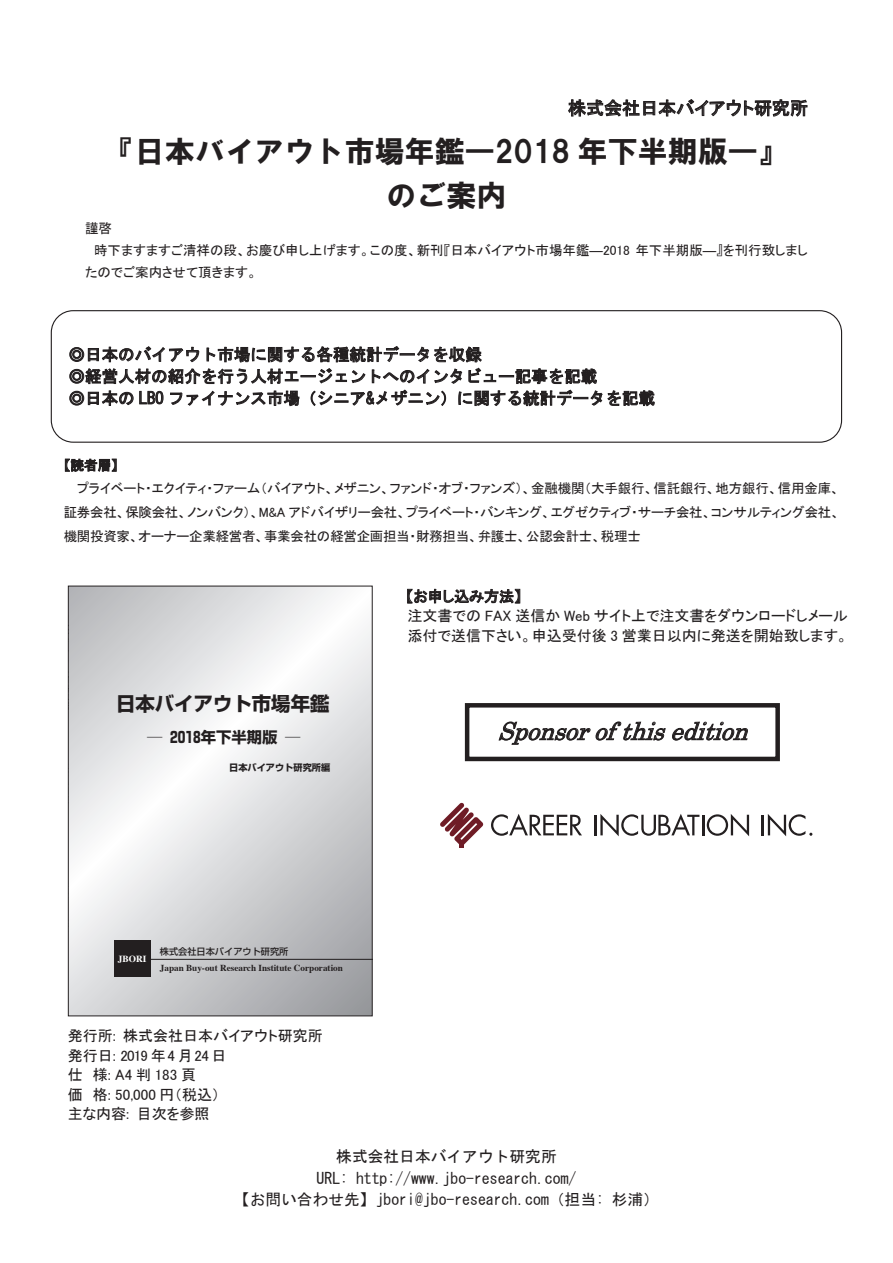
<style>
.page{position:relative;width:893px;height:1263px;background:#fff}
.page>*{position:absolute;margin:0;border:0;box-sizing:border-box;transform-origin:0 0}
.t1{font:30px/43.7px "HGS Soei Kakugothic UB";color:#231f20;text-align:center}
.t2{font:italic 24px "Century";color:#231f20}
.t3{font:700 19.35px "Shin Go";color:#231f20}
.t4{font:18px "MS P Gothic";color:#231f20}
.t5{font:16.5px/21.8px "MS Gothic";letter-spacing:.005em;color:#231f20}
.t6{font:15.75px/21.9px "MS Gothic";color:#231f20;text-align:center}
.t7{font:700 15.3px "Shin Go";color:#231f20}
.t8{font:15px/19.5px "MS P Gothic";color:#231f20}
.t9{font:13.5px/22.8px "MS P Gothic";letter-spacing:-.005em;color:#231f20}
.t10{font:700 9.3px "Times";color:#fff}
.t11{font:700 9.15px "Times";color:#231f20}
.t12{font:500 9.15px "Shin Go";color:#231f20}
.t13{font:700 9.15px "Shin Go";color:#231f20}
.s1{font-family:"Shingo Num"}
</style>
<div class="page">
<svg style="left:568px;top:99px;width:239px;height:18px"></svg>
<svg style="left:65px;top:459px;width:52px;height:13px"></svg>
<svg style="left:407px;top:589px;width:113px;height:14px"></svg>
<div style="left:465px;top:703px;width:315px;height:58px;border:4px solid #231f20"></div>
<svg style="left:498px;top:721px;width:250px;height:24px"></svg>
<div style="left:51px;top:310px;width:791px;height:133px;border:1px solid #231f20;border-radius:22px"></div>
<svg style="left:69px;top:346px;width:586px;height:61px"></svg>
<svg style="left:70px;top:588px;width:300px;height:426px"></svg>
<div style="left:114px;top:941px;width:36px;height:36px;background:#231f20"></div>
<hr style="left:149px;top:959px;width:223px;height:1px;background:#231f20">
<div style="left:68px;top:586px;width:304px;height:430px;border:1px solid #231f20"></div>
<svg style="left:491px;top:814px;width:91px;height:22px"></svg>
<hr style="left:594px;top:815px;width:3px;height:20px;background:#231f20">
<svg style="left:600px;top:814px;width:99px;height:22px"></svg>
<hr style="left:702px;top:815px;width:2px;height:20px;background:#231f20">
<svg style="left:707px;top:814px;width:42px;height:22px"></svg>
<hr style="left:762px;top:815px;width:2px;height:20px;background:#231f20">
<svg style="left:768px;top:814px;width:44px;height:22px"></svg>
<svg style="left:440px;top:803px;width:43px;height:45px"></svg>
<h3 class="t4" style="left:568px;top:99px;width:241px">株式会社日本バイアウト研究所</h3>
<h1 class="t1" style="left:105px;top:130px;width:684px">『日本バイアウト市場年鑑―2018 年下半期版―』のご案内</h1>
<p class="t9" style="left:85px;top:217px;width:28px">謹啓</p>
<p class="t9" style="left:94px;top:238px;width:715px">時下ますますご清祥の段、お慶び申し上げます。この度、新刊『日本バイアウト市場年鑑―2018 年下半期版―』を刊行致しまし</p>
<p class="t9" style="left:85px;top:260px;width:174px">たのでご案内させて頂きます。</p>
<p class="t5" style="left:69px;top:344px;width:588px">◎日本のバイアウト市場に関する各種統計データを収録<br>◎経営人材の紹介を行う人材エージェントへのインタビュー記事を記載<br>◎日本の LBO ファイナンス市場（シニア&amp;メザニン）に関する統計データを記載</p>
<p class="t9" style="left:77px;top:454px;width:764px;text-indent:-13px">【読者層】<br>プライベート・エクイティ・ファーム（バイアウト、メザニン、ファンド・オブ・ファンズ）、金融機関（大手銀行、信託銀行、地方銀行、信用金庫、</p>
<p class="t9" style="left:64px;top:500px;width:778px;line-height:24px">証券会社、保険会社、ノンバンク）、M&amp;A アドバイザリー会社、プライベート・バンキング、エグゼクティブ・サーチ会社、コンサルティング会社、機関投資家、オーナー企業経営者、事業会社の経営企画担当・財務担当、弁護士、公認会計士、税理士</p>
<h3 class="t3" style="left:116px;top:691px;width:215px">日本バイアウト市場年鑑</h3>
<p class="t7" style="left:147px;top:726px;width:155px">─ <span class="s1">2018</span>年下半期版 ─</p>
<p class="t13" style="left:229px;top:761px;width:103px">日本バイアウト研究所編</p>
<p class="t8" style="left:406px;top:586px;width:444px">【お申し込み方法】<br>注文書での FAX 送信か Web サイト上で注文書をダウンロードしメール添付で送信下さい。申込受付後 3 営業日以内に発送を開始致します。</p>
<h2 class="t2" style="left:498px;top:711px;width:263px">Sponsorofthisedition</h2>
<p class="t10" style="left:118px;top:950px;width:30px">JBORI</p>
<p class="t12" style="left:160px;top:945px;width:130px">株式会社日本バイアウト研究所</p>
<p class="t11" style="left:160px;top:959px;width:185px">Japan Buy-out Research Institute Corporation</p>
<p class="t8" style="left:68px;top:1026px;width:257px">発行所: 株式会社日本バイアウト研究所発行日: 2019 年4 月24 日<br>仕 様: A4 判 183 頁<br>価 格: 50,000 円（税込）<br>主な内容: 目次を参照</p>
<p class="t6" style="left:234px;top:1145px;width:427px">株式会社日本バイアウト研究所<br>URL: http://www.jbo-research.com/<br>【お問い合わせ先】jbori@jbo-research.com（担当: 杉浦）</p>
</div>
